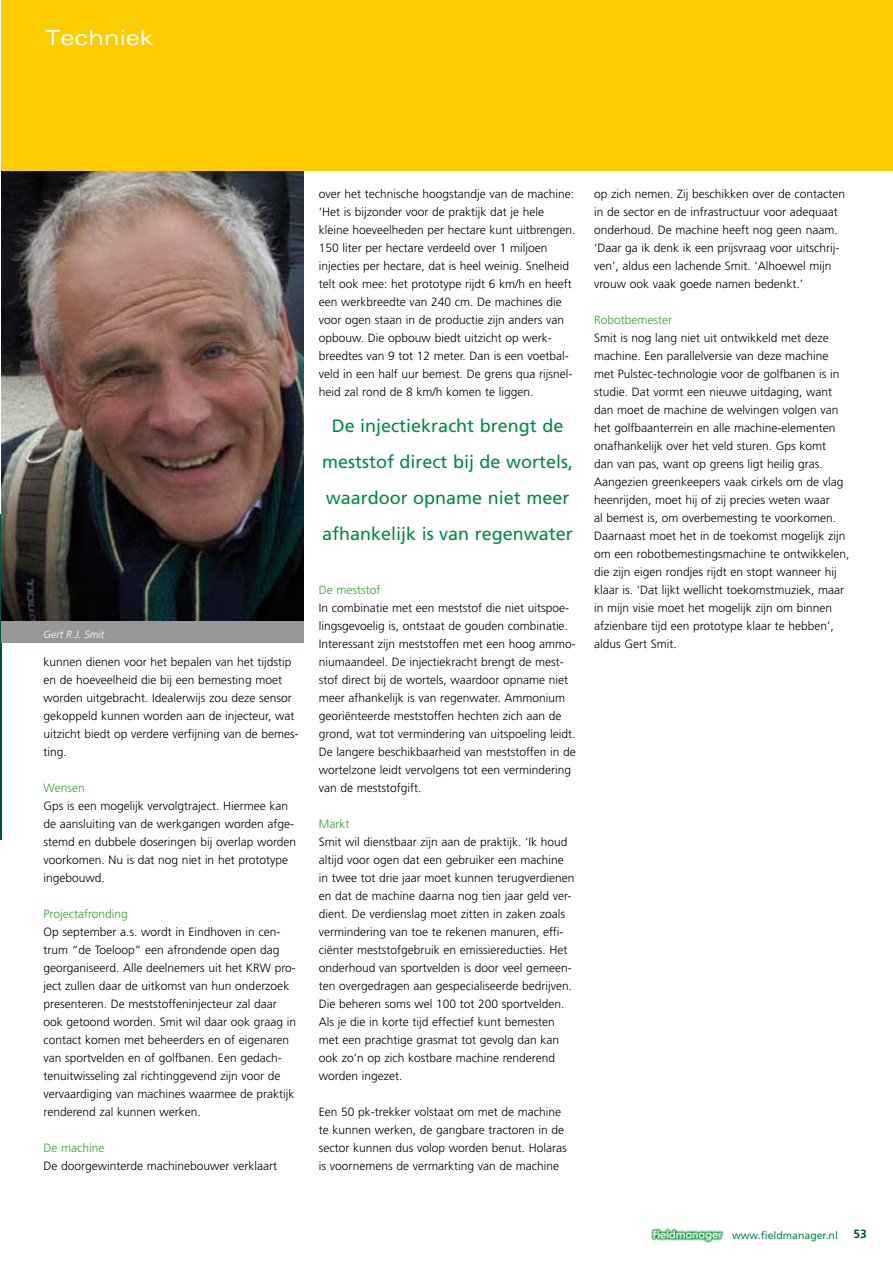
<style>
.page{position:relative;width:893px;height:1263px;background:#fff}
.page>*{position:absolute;margin:0;border:0;box-sizing:border-box;transform-origin:0 0}
.t1{font:expanded 21px "Univers";color:#fff}
.t2{font:18px/36px "Frutiger";color:#008b45;text-align:center}
.t3{font:300 12px/18px "Frutiger";color:#000}
.t4{font:300 12px "Frutiger";color:#35a32c}
.t5{font:700 12px "Frutiger";color:#00523c}
.t6{font:10.5px "Frutiger";color:#008b45}
.t7{font:italic 300 10.5px "Frutiger";color:#fff}
</style>
<div class="page">
<img style="left:651px;top:1228px;width:73px;height:15px">
<hr style="left:0;top:514px;width:1px;height:326px;background:#00523c">
<img style="left:1px;top:170px;width:303px;height:451px">
<div style="left:1px;top:621px;width:303px;height:21px;background:#97989a"></div>
<div style="left:1px;top:0;width:892px;height:170px;background:#fecc00"></div>
<h1 class="t1" style="left:45px;top:25px;width:110px">Techniek</h1>
<p class="t7" style="left:44px;top:628px;width:62px">Gert R.J. Smit</p>
<p class="t3" style="left:44px;top:653px;width:257px">kunnen dienen voor het bepalen van het tijdstip en de hoeveelheid die bij een bemesting moet worden uitgebracht. Idealerwijs zou deze sensor gekoppeld kunnen worden aan de injecteur, wat uitzicht biedt op verdere verfijning van de bemes&shy;ting.</p>
<p class="t4" style="left:44px;top:781px;width:43px">Wensen</p>
<p class="t3" style="left:44px;top:797px;width:254px">Gps is een mogelijk vervolgtraject. Hiermee kan de aansluiting van de werkgangen worden afge&shy;stemd en dubbele doseringen bij overlap worden voorkomen. Nu is dat nog niet in het prototype ingebouwd.</p>
<p class="t4" style="left:44px;top:907px;width:86px">Projectafronding</p>
<p class="t3" style="left:44px;top:923px;width:254px">Op september a.s. wordt in Eindhoven in cen&shy;trum “de Toeloop” een afrondende open dag georganiseerd. Alle deelnemers uit het KRW pro&shy;ject zullen daar de uitkomst van hun onderzoek presenteren. De meststoffeninjecteur zal daar ook getoond worden. Smit wil daar ook graag in contact komen met beheerders en of eigenaren van sportvelden en of golfbanen. Een gedach&shy;tenuitwisseling zal richtinggevend zijn voor de vervaardiging van machines waarmee de praktijk renderend zal kunnen werken.</p>
<p class="t4" style="left:44px;top:1141px;width:63px">De machine</p>
<p class="t3" style="left:44px;top:1157px;width:235px">De doorgewinterde machinebouwer verklaart</p>
<p class="t3" style="left:319px;top:185px;width:258px">over het technische hoogstandje van de machine: ‘Het is bijzonder voor de praktijk dat je hele kleine hoeveelheden per hectare kunt uitbrengen.<br>150 liter per hectare verdeeld over 1 miljoen injecties per hectare, dat is heel weinig. Snelheid telt ook mee: het prototype rijdt 6 km/h en heeft een werkbreedte van 240 cm. De machines die voor ogen staan in de productie zijn anders van opbouw. Die opbouw biedt uitzicht op werk&shy;breedtes van 9 tot 12 meter. Dan is een voetbal&shy;veld in een half uur bemest. De grens qua rijsnel&shy;heid zal rond de 8 km/h komen te liggen.</p>
<h2 class="t2" style="left:322px;top:408px;width:253px">De injectiekracht brengt de meststof direct bij de wortels, waardoor opname niet meer afhankelijk is van regenwater</h2>
<p class="t4" style="left:319px;top:583px;width:63px">De meststof</p>
<p class="t3" style="left:319px;top:599px;width:258px">In combinatie met een meststof die niet uitspoe&shy;lingsgevoelig is, ontstaat de gouden combinatie.<br>Interessant zijn meststoffen met een hoog ammo&shy;niumaandeel. De injectiekracht brengt de mest&shy;stof direct bij de wortels, waardoor opname niet meer afhankelijk is van regenwater. Ammonium georiënteerde meststoffen hechten zich aan de grond, wat tot vermindering van uitspoeling leidt.<br>De langere beschikbaarheid van meststoffen in de wortelzone leidt vervolgens tot een vermindering van de meststofgift.</p>
<p class="t4" style="left:319px;top:817px;width:32px">Markt</p>
<p class="t3" style="left:319px;top:833px;width:257px">Smit wil dienstbaar zijn aan de praktijk. ‘Ik houd altijd voor ogen dat een gebruiker een machine in twee tot drie jaar moet kunnen terugverdienen en dat de machine daarna nog tien jaar geld ver&shy;dient. De verdienslag moet zitten in zaken zoals vermindering van toe te rekenen manuren, effi&shy;ciënter meststofgebruik en emissiereducties. Het onderhoud van sportvelden is door veel gemeen&shy;ten overgedragen aan gespecialiseerde bedrijven.<br>Die beheren soms wel 100 tot 200 sportvelden.<br>Als je die in korte tijd effectief kunt bemesten met een prachtige grasmat tot gevolg dan kan ook zo’n op zich kostbare machine renderend worden ingezet.</p>
<p class="t3" style="left:319px;top:1103px;width:249px">Een 50 pk-trekker volstaat om met de machine te kunnen werken, de gangbare tractoren in de sector kunnen dus volop worden benut. Holaras is voornemens de vermarkting van de machine</p>
<p class="t3" style="left:594px;top:185px;width:253px">op zich nemen. Zij beschikken over de contacten in de sector en de infrastructuur voor adequaat onderhoud. De machine heeft nog geen naam. ‘Daar ga ik denk ik een prijsvraag voor uitschrij&shy;ven’, aldus een lachende Smit. ‘Alhoewel mijn vrouw ook vaak goede namen bedenkt.’</p>
<p class="t4" style="left:594px;top:313px;width:80px">Robotbemester</p>
<p class="t3" style="left:594px;top:329px;width:257px">Smit is nog lang niet uit ontwikkeld met deze machine. Een parallelversie van deze machine met Pulstec-technologie voor de golfbanen is in studie. Dat vormt een nieuwe uitdaging, want dan moet de machine de welvingen volgen van het golfbaanterrein en alle machine-elementen onafhankelijk over het veld sturen. Gps komt<br>dan van pas, want op greens ligt heilig gras.<br>Aangezien greenkeepers vaak cirkels om de vlag heenrijden, moet hij of zij precies weten waar<br>al bemest is, om overbemesting te voorkomen.<br>Daarnaast moet het in de toekomst mogelijk zijn om een robotbemestingsmachine te ontwikkelen, die zijn eigen rondjes rijdt en stopt wanneer hij klaar is. ‘Dat lijkt wellicht toekomstmuziek, maar in mijn visie moet het mogelijk zijn om binnen afzienbare tijd een prototype klaar te hebben’, aldus Gert Smit.</p>
<p class="t6" style="left:732px;top:1229px;width:107px">www.fieldmanager.nl</p>
<p class="t5" style="left:853px;top:1227px;width:15px">53</p>
</div>
